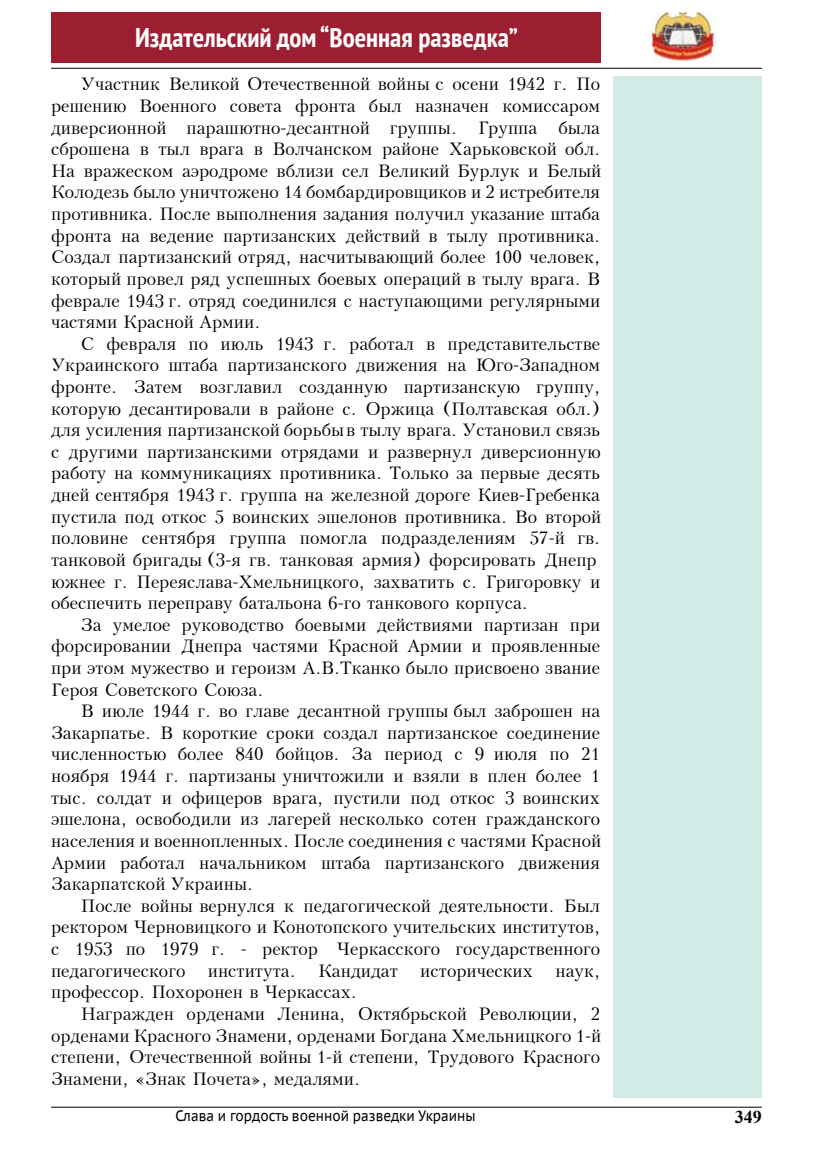
<style>
.page{position:relative;width:813px;height:1149px;background:#fff}
.page>*{position:absolute;margin:0;border:0;box-sizing:border-box;transform-origin:0 0}
.t1{font:700 condensed 27px "PT Sans";color:#fff}
.t2{font:18px/21.6px "Peterburg";color:#000;text-align:justify}
.t3{font:700 18px "Times New Roman";color:#000}
.t4{font:15px "PT Sans Caption";color:#000;scale:.88 1}
</style>
<div class="page">
<div style="left:612px;top:77px;width:149px;height:1020px;background:#d2ebe6"></div>
<hr style="left:51px;top:1106px;width:710px;height:1px;background:#000">
<div style="left:51px;top:13px;width:549px;height:50px;background:#9c1f31"></div>
<img style="left:652px;top:13px;width:64px;height:50px">
<hr style="left:51px;top:68px;width:710px;height:1px;background:#000">
<h1 class="t1" style="left:135px;top:20px;width:384px">Издательский дом “Военная разведка”</h1>
<p class="t2" style="left:51px;top:73px;width:551px;text-indent:30px">Участник Великой Отечественной войны с осени 1942 г. По решению Военного совета фронта был назначен комиссаром диверсионной парашютно-десантной группы. Группа была сброшена в тыл врага в Волчанском районе Харьковской обл.<br>На вражеском аэродроме вблизи сел Великий Бурлук и Белый Колодезь было уничтожено 14 бомбардировщиков и 2 истребителя противника. После выполнения задания получил указание штаба фронта на ведение партизанских действий в тылу противника.<br>Создал партизанский отряд, насчитывающий более 100 человек, который провел ряд успешных боевых операций в тылу врага. В феврале 1943 г. отряд соединился с наступающими регулярными частями Красной Армии.</p>
<p class="t2" style="left:51px;top:333px;width:551px;text-align:left;text-indent:30px">С февраля по июль 1943 г. работал в представительстве Украинского штаба партизанского движения на Юго-Западном фронте. Затем возглавил созданную партизанскую группу, которую десантировали в районе с. Оржица (Полтавская обл.) для усиления партизанской борьбы в тылу врага. Установил связь с другими партизанскими отрядами и развернул диверсионную работу на коммуникациях противника. Только за первые десять дней сентября 1943 г. группа на железной дороге Киев-Гребенка пустила под откос 5 воинских эшелонов противника. Во второй половине сентября группа помогла подразделениям 57-й гв. танковой бригады (3-я гв. танковая армия) форсировать Днепр южнее г. Переяслава-Хмельницкого, захватить с. Григоровку и обеспечить переправу батальона 6-го танкового корпуса.</p>
<p class="t2" style="left:51px;top:613px;width:550px;text-indent:30px">За умелое руководство боевыми действиями партизан при форсировании Днепра частями Красной Армии и проявленные при этом мужество и героизм А.В.Тканко было присвоено звание Героя Советского Союза.</p>
<p class="t2" style="left:51px;top:700px;width:551px;text-indent:30px">В июле 1944 г. во главе десантной группы был заброшен на Закарпатье. В короткие сроки создал партизанское соединение численностью более 840 бойцов. За период с 9 июля по 21 ноября 1944 г. партизаны уничтожили и взяли в плен более 1 тыс. солдат и офицеров врага, пустили под откос 3 воинских эшелона, освободили из лагерей несколько сотен гражданского населения и военнопленных. После соединения с частями Красной Армии работал начальником штаба партизанского движения Закарпатской Украины.</p>
<p class="t2" style="left:51px;top:894px;width:550px;text-indent:30px">После войны вернулся к педагогической деятельности. Был ректором Черновицкого и Конотопского учительских институтов, с 1953 по 1979 г. - ректор Черкасского государственного педагогического института. Кандидат исторических наук, профессор. Похоронен в Черкассах.</p>
<p class="t2" style="left:51px;top:1002px;width:551px;text-indent:30px">Награжден орденами Ленина, Октябрьской Революции, 2 орденами Красного Знамени, орденами Богдана Хмельницкого 1-й степени, Отечественной войны 1-й степени, Трудового Красного Знамени, «Знак Почета», медалями.</p>
<p class="t4" style="left:175px;top:1105px;width:342px">Слава и гордость военной разведки Украины</p>
<p class="t3" style="left:734px;top:1103px;width:28px">349</p>
</div>
